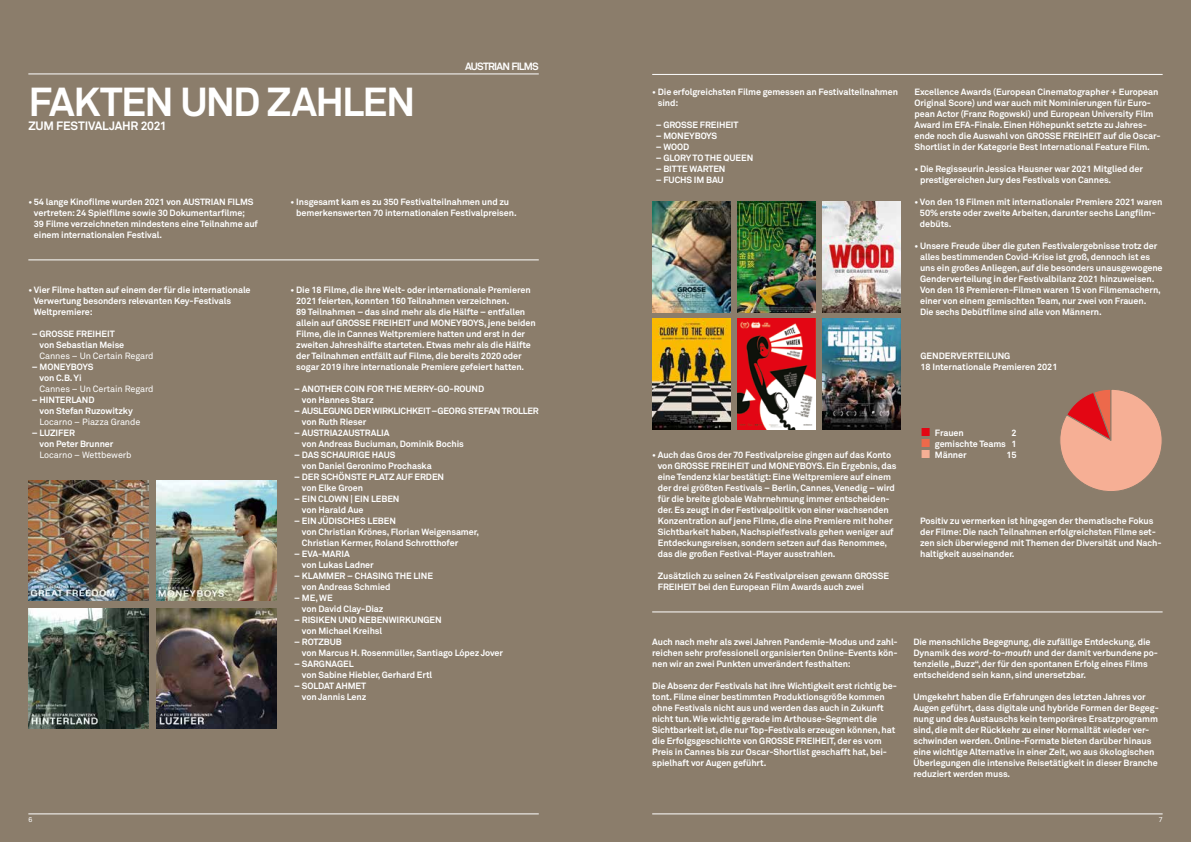
<style>
.page{position:relative;width:1191px;height:842px;background:#8b7d6b}
.page>*{position:absolute;margin:0;border:0;box-sizing:border-box;transform-origin:0 0}
.t1{font:700 40px "Akkurat";letter-spacing:-.04em;color:#fff}
.t2{font:700 12px "Akkurat";letter-spacing:-.015em;color:#fff}
.t3{font:700 10.4px "Akkurat";letter-spacing:-.075em;color:#fff}
.t4{font:700 9px/11px "Akkurat";letter-spacing:-.01em;color:#fff}
.t5{font:9px "Akkurat";letter-spacing:-.01em;color:#fff}
.t6{font:700 9px/11px "Akkurat";letter-spacing:-.035em;color:#fff}
.t7{font:7px "Akkurat";color:#fff}
.s1{font-family:"Replica LL";font-size:16px;color:#e30613}
.s2{font-family:"Replica LL";font-size:16px;color:#ed694b}
.s3{font-family:"Replica LL";font-size:16px;color:#f6af95}
.s4{font-style:italic}
</style>
<div class="page">
<hr style="left:652px;top:74px;width:510px;height:1px;background:#fff">
<hr style="left:28px;top:74px;width:511px;height:1px;background:#fff">
<hr style="left:652px;top:814px;width:510px;height:1px;background:#fff">
<hr style="left:28px;top:814px;width:511px;height:1px;background:#fff">
<img style="left:737px;top:318px;width:78px;height:111px">
<img style="left:737px;top:201px;width:78px;height:111px">
<img style="left:822px;top:319px;width:78px;height:110px">
<img style="left:822px;top:202px;width:78px;height:110px">
<img style="left:652px;top:318px;width:78px;height:111px">
<img style="left:652px;top:201px;width:78px;height:111px">
<svg style="left:1060px;top:389px;width:102px;height:102px"></svg>
<img style="left:28px;top:480px;width:120px;height:120px">
<img style="left:28px;top:609px;width:120px;height:120px">
<img style="left:156px;top:609px;width:120px;height:120px">
<img style="left:156px;top:480px;width:120px;height:120px">
<hr style="left:28px;top:260px;width:511px;height:1px;background:#fff">
<hr style="left:652px;top:612px;width:510px;height:1px;background:#fff">
<h1 class="t1" style="left:28px;top:77px;width:388px">FAKTEN UND ZAHLEN</h1>
<h2 class="t2" style="left:28px;top:119px;width:140px">ZUM FESTIVALJAHR 2021</h2>
<p class="t3" style="left:465px;top:60px;width:75px">AUSTRIAN FILMS</p>
<p class="t4" style="left:34px;top:197px;width:225px;text-indent:-6px">• 54 lange Kinofilme wurden 2021 von AUSTRIAN FILMS vertreten: 24 Spielfilme sowie 30 Dokumentarfilme;<br>39 Filme verzeichneten mindestens eine Teilnahme auf einem internationalen Festival.</p>
<p class="t4" style="left:296px;top:197px;width:222px;text-indent:-6px">• Insgesamt kam es zu 350 Festivalteilnahmen und zu bemerkenswerten 70 internationalen Festivalpreisen.</p>
<p class="t4" style="left:34px;top:285px;width:218px;text-indent:-5px">• Vier Filme hatten auf einem der für die internationale<br>Verwertung besonders relevanten Key-Festivals<br>Weltpremiere:</p>
<p class="t4" style="left:40px;top:329px;width:86px;text-indent:-8px">– GROSSE FREIHEIT von Sebastian Meise</p>
<p class="t5" style="left:40px;top:351px;width:116px">Cannes – Un Certain Regard</p>
<p class="t4" style="left:32px;top:362px;width:63px;text-align:center">– MONEYBOYS von C.B. Yi</p>
<p class="t5" style="left:40px;top:384px;width:116px">Cannes – Un Certain Regard</p>
<p class="t4" style="left:40px;top:395px;width:95px;text-indent:-8px">– HINTERLAND<br>von Stefan Ruzowitzky</p>
<p class="t5" style="left:40px;top:417px;width:102px">Locarno – Piazza Grande</p>
<p class="t4" style="left:40px;top:428px;width:75px;text-indent:-8px">– LUZIFER<br>von Peter Brunner</p>
<p class="t5" style="left:40px;top:450px;width:94px">Locarno – Wettbewerb</p>
<p class="t4" style="left:296px;top:285px;width:241px;text-indent:-6px">• Die 18 Filme, die ihre Welt- oder internationale Premieren 2021 feierten, konnten 160 Teilnahmen verzeichnen.<br>89 Teilnahmen – das sind mehr als die Hälfte – entfallen allein auf GROSSE FREIHEIT und MONEYBOYS, jene beiden Filme, die in Cannes Weltpremiere hatten und erst in der zweiten Jahreshälfte starteten. Etwas mehr als die Hälfte der Teilnahmen entfällt auf Filme, die bereits 2020 oder sogar 2019 ihre internationale Premiere gefeiert hatten.</p>
<p class="t4" style="left:302px;top:384px;width:184px;text-indent:-8px">– ANOTHER COIN FOR THE MERRY-GO-ROUND von Hannes Starz</p>
<p class="t6" style="left:302px;top:405px;width:238px;text-indent:-8px">– AUSLEGUNG DER WIRKLICHKEIT – GEORG STEFAN TROLLER von Ruth Rieser</p>
<p class="t4" style="left:302px;top:427px;width:163px;text-indent:-8px">– AUSTRIA2AUSTRALIA<br>von Andreas Buciuman, Dominik Bochis</p>
<p class="t4" style="left:302px;top:449px;width:131px;text-indent:-8px">– DAS SCHAURIGE HAUS<br>von Daniel Geronimo Prochaska</p>
<p class="t4" style="left:302px;top:471px;width:144px;text-indent:-8px">– DER SCHÖNSTE PLATZ AUF ERDEN von Elke Groen</p>
<p class="t4" style="left:302px;top:493px;width:99px;text-indent:-8px">– EIN CLOWN | EIN LEBEN von Harald Aue</p>
<p class="t4" style="left:302px;top:515px;width:179px;text-indent:-8px">– EIN JÜDISCHES LEBEN<br>von Christian Krönes, Florian Weigensamer,<br>Christian Kermer, Roland Schrotthofer</p>
<p class="t4" style="left:302px;top:548px;width:73px;text-indent:-8px">– EVA-MARIA<br>von Lukas Ladner</p>
<p class="t4" style="left:302px;top:570px;width:133px;text-indent:-8px">– KLAMMER – CHASING THE LINE von Andreas Schmied</p>
<p class="t4" style="left:302px;top:592px;width:83px;text-indent:-8px">– ME, WE<br>von David Clay-Diaz</p>
<p class="t4" style="left:302px;top:614px;width:141px;text-indent:-8px">– RISIKEN UND NEBENWIRKUNGEN von Michael Kreihsl</p>
<p class="t4" style="left:302px;top:636px;width:203px;text-indent:-8px">– ROTZBUB<br>von Marcus H. Rosenmüller, Santiago López Jover</p>
<p class="t4" style="left:302px;top:658px;width:132px;text-indent:-8px">– SARGNAGEL<br>von Sabine Hiebler, Gerhard Ertl</p>
<p class="t4" style="left:294px;top:680px;width:74px;text-align:right">– SOLDAT AHMET von Jannis Lenz</p>
<p class="t4" style="left:658px;top:87px;width:242px;text-indent:-6px">• Die erfolgreichsten Filme gemessen an Festivalteilnahmen sind:</p>
<p class="t4" style="left:656px;top:120px;width:84px">– GROSSE FREIHEIT</p>
<p class="t4" style="left:656px;top:131px;width:63px">– MONEYBOYS</p>
<p class="t4" style="left:656px;top:142px;width:35px">– WOOD</p>
<p class="t4" style="left:656px;top:153px;width:99px">– GLORY TO THE QUEEN</p>
<p class="t4" style="left:656px;top:164px;width:71px">– BITTE WARTEN</p>
<p class="t4" style="left:656px;top:175px;width:69px">– FUCHS IM BAU</p>
<p class="t4" style="left:914px;top:87px;width:247px">Excellence Awards (European Cinematographer + European Original Score) und war auch mit Nominierungen für Euro&shy;pean Actor (Franz Rogowski) und European University Film Award im EFA-Finale. Einen Höhepunkt setzte zu Jahres&shy;ende noch die Auswahl von GROSSE FREIHEIT auf die Oscar-Shortlist in der Kategorie Best International Feature Film.</p>
<p class="t4" style="left:920px;top:164px;width:224px;text-indent:-6px">• Die Regisseurin Jessica Hausner war 2021 Mitglied der prestigereichen Jury des Festivals von Cannes.</p>
<p class="t4" style="left:920px;top:197px;width:244px;text-indent:-5px">• Von den 18 Filmen mit internationaler Premiere 2021 waren<br>50% erste oder zweite Arbeiten, darunter sechs Langfilm&shy;debüts.</p>
<p class="t4" style="left:920px;top:241px;width:244px;text-indent:-6px">• Unsere Freude über die guten Festivalergebnisse trotz der alles bestimmenden Covid-Krise ist groß, dennoch ist es uns ein großes Anliegen, auf die besonders unausgewogene Genderverteilung in der Festivalbilanz 2021 hinzuweisen.<br>Von den 18 Premieren-Filmen waren 15 von Filmemachern, einer von einem gemischten Team, nur zwei von Frauen.<br>Die sechs Debütfilme sind alle von Männern.</p>
<p class="t4" style="left:920px;top:350px;width:138px">GENDERVERTEILUNG<br>18 Internationale Premieren 2021</p>
<p class="t4" style="left:658px;top:450px;width:240px;text-indent:-6px">• Auch das Gros der 70 Festivalpreise gingen auf das Konto von GROSSE FREIHEIT und MONEYBOYS. Ein Ergebnis, das eine Tendenz klar bestätigt: Eine Weltpremiere auf einem der drei größten Festivals – Berlin, Cannes, Venedig – wird für die breite globale Wahrnehmung immer entscheiden&shy;der. Es zeugt in der Festivalpolitik von einer wachsenden Konzentration auf jene Filme, die eine Premiere mit hoher Sichtbarkeit haben, Nachspielfestivals gehen weniger auf Entdeckungsreisen, sondern setzen auf das Renommee, das die großen Festival-Player ausstrahlen.</p>
<p class="t4" style="left:658px;top:571px;width:233px">Zusätzlich zu seinen 24 Festivalpreisen gewann GROSSE<br>FREIHEIT bei den European Film Awards auch zwei</p>
<p class="t4" style="left:920px;top:427px;width:45px"><span class="s1">•</span> Frauen</p>
<p class="t4" style="left:1011px;top:427px;width:7px">2</p>
<p class="t4" style="left:920px;top:438px;width:98px"><span class="s2">•</span> gemischte Teams 1</p>
<p class="t4" style="left:920px;top:449px;width:48px"><span class="s3">•</span> Männer</p>
<p class="t4" style="left:1006px;top:449px;width:12px">15</p>
<p class="t4" style="left:920px;top:515px;width:243px">Positiv zu vermerken ist hingegen der thematische Fokus der Filme: Die nach Teilnahmen erfolgreichsten Filme set&shy;zen sich überwiegend mit Themen der Diversität und Nach&shy;haltigkeit auseinander.</p>
<p class="t4" style="left:652px;top:637px;width:247px;text-align:justify">Auch nach mehr als zwei Jahren Pandemie-Modus und zahl&shy;reichen sehr professionell organisierten Online-Events kön&shy;nen wir an zwei Punkten unverändert festhalten:</p>
<p class="t4" style="left:652px;top:681px;width:246px">Die Absenz der Festivals hat ihre Wichtigkeit erst richtig be&shy;tont. Filme einer bestimmten Produktionsgröße kommen ohne Festivals nicht aus und werden das auch in Zukunft nicht tun. Wie wichtig gerade im Arthouse-Segment die Sichtbarkeit ist, die nur Top-Festivals erzeugen können, hat die Erfolgsgeschichte von GROSSE FREIHEIT, der es vom Preis in Cannes bis zur Oscar-Shortlist geschafft hat, bei&shy;spielhaft vor Augen geführt.</p>
<p class="t4" style="left:913px;top:637px;width:246px">Die menschliche Begegnung, die zufällige Entdeckung, die Dynamik des <span class="s4">word-to-mouth</span> und der damit verbundene po&shy;tenzielle „Buzz“, der für den spontanen Erfolg eines Films entscheidend sein kann, sind unersetzbar.</p>
<p class="t4" style="left:913px;top:692px;width:247px">Umgekehrt haben die Erfahrungen des letzten Jahres vor Augen geführt, dass digitale und hybride Formen der Begeg&shy;nung und des Austauschs kein temporäres Ersatzprogramm sind, die mit der Rückkehr zu einer Normalität wieder ver&shy;schwinden werden. Online-Formate bieten darüber hinaus eine wichtige Alternative in einer Zeit, wo aus ökologischen Überlegungen die intensive Reisetätigkeit in dieser Branche reduziert werden muss.</p>
<p class="t7" style="left:28px;top:815px;width:5px">6</p>
<p class="t7" style="left:1158px;top:815px;width:5px">7</p>
</div>
